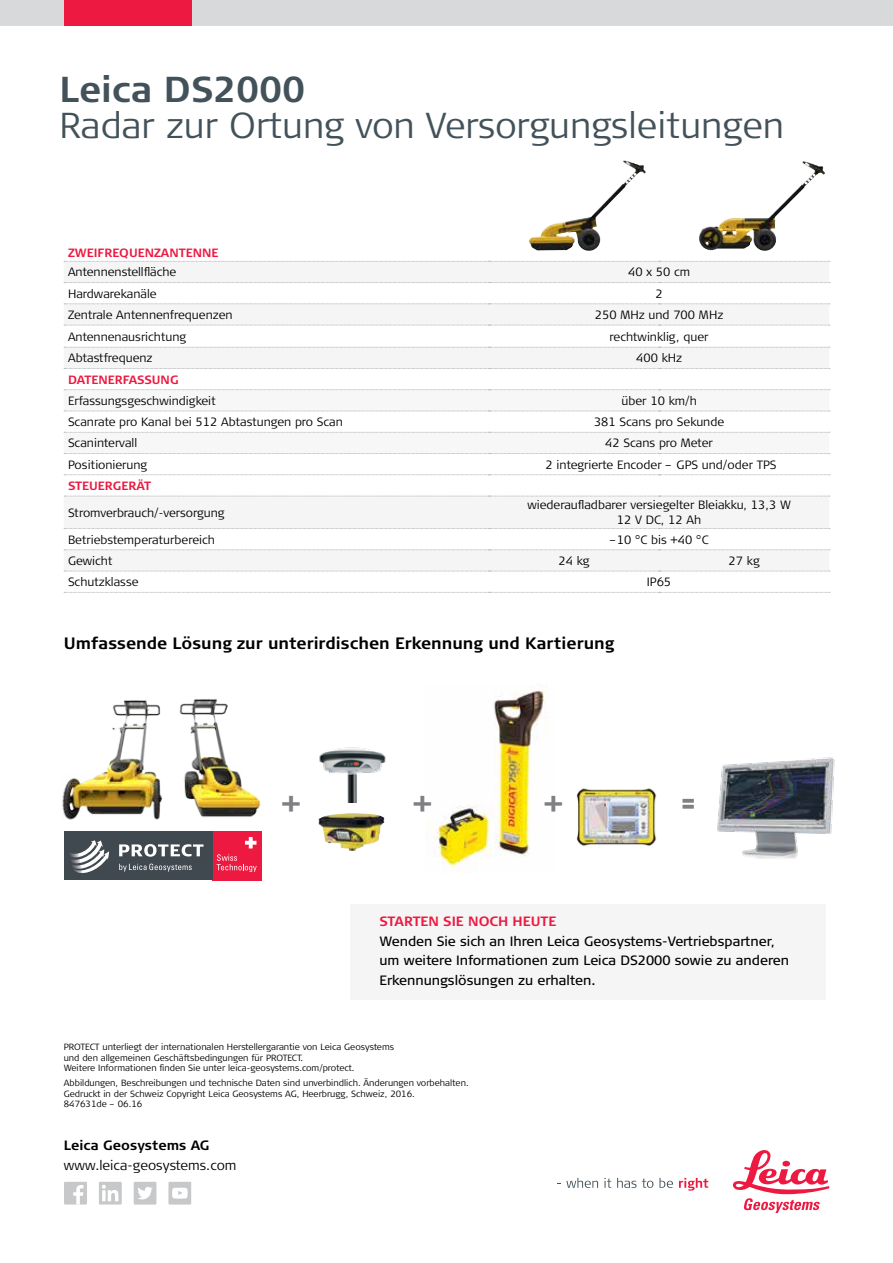
<style>
.page{position:relative;width:893px;height:1263px;background:#fff}
.page>*{position:absolute;margin:0;border:0;box-sizing:border-box;transform-origin:0 0}
.t1{font:300 36px "Signa Column";color:#43525a}
.t2{font:700 36px "Signa Column";color:#43525a}
.t3{font:900 27px "Signa Column";color:#807f83}
.t4{font:700 16.5px "Signa Column";color:#000}
.t5{font:13.5px/19.5px "Signa Column";color:#000}
.t6{font:300 13.5px "Signa Column";color:#000}
.t7{font:700 13.5px "Signa Column";color:#ed1941}
.t8{font:700 13.5px "Signa Column";color:#000}
.t9{font:300 12px/15px "Signa Column";color:#000;text-align:center}
.t10{font:700 12px "Signa Column";color:#ed1941}
.t11{font:300 9px/10.5px "Signa Column";color:#000}
</style>
<div class="page">
<div style="left:350px;top:904px;width:475px;height:95px;background:#f5f5f5"></div>
<div style="left:0;top:0;width:893px;height:26px;background:#d7d9da"></div>
<div style="left:64px;top:0;width:127px;height:26px;background:#ed1941"></div>
<svg style="left:64px;top:303px;width:765px;height:193px"></svg>
<svg style="left:64px;top:390px;width:765px;height:63px"></svg>
<svg style="left:64px;top:550px;width:765px;height:42px;fill:#f5f5f5"></svg>
<svg style="left:64px;top:261px;width:766px;height:1px"></svg>
<svg style="left:64px;top:496px;width:766px;height:1px"></svg>
<svg style="left:64px;top:549px;width:766px;height:1px"></svg>
<svg style="left:64px;top:571px;width:766px;height:1px"></svg>
<svg style="left:64px;top:592px;width:766px;height:1px"></svg>
<svg style="left:64px;top:474px;width:766px;height:1px"></svg>
<svg style="left:64px;top:282px;width:766px;height:1px"></svg>
<svg style="left:64px;top:304px;width:766px;height:1px"></svg>
<svg style="left:64px;top:325px;width:766px;height:1px"></svg>
<svg style="left:64px;top:347px;width:766px;height:1px"></svg>
<svg style="left:64px;top:368px;width:766px;height:1px"></svg>
<svg style="left:64px;top:389px;width:766px;height:1px"></svg>
<svg style="left:64px;top:411px;width:766px;height:1px"></svg>
<svg style="left:64px;top:453px;width:766px;height:1px"></svg>
<svg style="left:64px;top:432px;width:766px;height:1px"></svg>
<svg style="left:64px;top:528px;width:766px;height:1px"></svg>
<svg style="left:557px;top:1178px;width:41px;height:10px"></svg>
<svg style="left:604px;top:1178px;width:7px;height:10px"></svg>
<svg style="left:617px;top:1178px;width:36px;height:10px"></svg>
<svg style="left:659px;top:1178px;width:14px;height:10px"></svg>
<svg style="left:679px;top:1178px;width:29px;height:12px"></svg>
<svg style="left:733px;top:1150px;width:96px;height:63px"></svg>
<svg style="left:168px;top:1181px;width:23px;height:24px"></svg>
<svg style="left:133px;top:1181px;width:24px;height:24px"></svg>
<svg style="left:99px;top:1181px;width:23px;height:24px"></svg>
<svg style="left:102px;top:1190px;width:4px;height:11px"></svg>
<svg style="left:64px;top:1181px;width:23px;height:24px"></svg>
<img style="left:717px;top:757px;width:118px;height:102px">
<img style="left:319px;top:747px;width:67px;height:55px">
<img style="left:576px;top:788px;width:81px;height:58px">
<img style="left:318px;top:813px;width:66px;height:38px">
<img style="left:62px;top:699px;width:199px;height:121px">
<img style="left:622px;top:160px;width:13px;height:25px">
<svg style="left:802px;top:161px;width:12px;height:9px"></svg>
<div style="left:212px;top:831px;width:50px;height:49px;background:#ed1941"></div>
<svg style="left:245px;top:837px;width:11px;height:11px"></svg>
<svg style="left:217px;top:854px;width:40px;height:18px"></svg>
<div style="left:64px;top:831px;width:148px;height:49px;background:#404850"></div>
<svg style="left:69px;top:840px;width:40px;height:34px"></svg>
<svg style="left:119px;top:864px;width:73px;height:8px"></svg>
<svg style="left:119px;top:844px;width:85px;height:13px"></svg>
<img style="left:428px;top:684px;width:119px;height:188px">
<h1 class="t2" style="left:60px;top:67px;width:248px">Leica DS2000</h1>
<h1 class="t1" style="left:60px;top:103px;width:726px">Radar zur Ortung von Versorgungsleitungen</h1>
<p class="t10" style="left:68px;top:245px;width:152px">ZWEIFREQUENZANTENNE</p>
<p class="t9" style="left:68px;top:265px;width:110px">Antennenstellfläche</p>
<p class="t9" style="left:628px;top:265px;width:63px">40 x 50 cm</p>
<p class="t9" style="left:68px;top:286px;width:90px">Hardwarekanäle</p>
<p class="t9" style="left:655px;top:286px;width:9px">2</p>
<p class="t9" style="left:68px;top:307px;width:166px">Zentrale Antennenfrequenzen</p>
<p class="t9" style="left:595px;top:307px;width:130px">250 MHz und 700 MHz</p>
<p class="t9" style="left:68px;top:329px;width:120px">Antennenausrichtung</p>
<p class="t9" style="left:609px;top:329px;width:101px">rechtwinklig, quer</p>
<p class="t9" style="left:68px;top:351px;width:86px">Abtastfrequenz</p>
<p class="t9" style="left:636px;top:351px;width:47px">400 kHz</p>
<p class="t10" style="left:68px;top:372px;width:112px">DATENERFASSUNG</p>
<p class="t9" style="left:68px;top:393px;width:149px">Erfassungsgeschwindigkeit</p>
<p class="t9" style="left:621px;top:393px;width:77px">über 10 km/h</p>
<p class="t9" style="left:68px;top:415px;width:276px">Scanrate pro Kanal bei 512 Abtastungen pro Scan</p>
<p class="t9" style="left:594px;top:415px;width:132px">381 Scans pro Sekunde</p>
<p class="t9" style="left:68px;top:436px;width:71px">Scanintervall</p>
<p class="t9" style="left:605px;top:436px;width:109px">42 Scans pro Meter</p>
<p class="t9" style="left:68px;top:457px;width:81px">Positionierung</p>
<p class="t9" style="left:546px;top:457px;width:232px">2 integrierte Encoder – GPS und/oder TPS</p>
<p class="t10" style="left:68px;top:478px;width:84px">STEUERGERÄT</p>
<p class="t9" style="left:68px;top:505px;width:158px">Stromverbrauch/-versorgung</p>
<p class="t9" style="left:527px;top:498px;width:265px">wiederaufladbarer versiegelter Bleiakku, 13,3 W<br>12 V DC, 12 Ah</p>
<p class="t9" style="left:68px;top:532px;width:148px">Betriebstemperaturbereich</p>
<p class="t9" style="left:610px;top:532px;width:100px">–10 °C bis +40 °C</p>
<p class="t9" style="left:68px;top:553px;width:46px">Gewicht</p>
<p class="t9" style="left:558px;top:553px;width:33px">24 kg</p>
<p class="t9" style="left:729px;top:553px;width:33px">27 kg</p>
<p class="t9" style="left:68px;top:575px;width:72px">Schutzklasse</p>
<p class="t9" style="left:647px;top:575px;width:26px">IP65</p>
<h3 class="t4" style="left:64px;top:633px;width:552px">Umfassende Lösung zur unterirdischen Erkennung und Kartierung</h3>
<h2 class="t3" style="left:282px;top:787px;width:20px">+</h2>
<h2 class="t3" style="left:413px;top:787px;width:20px">+</h2>
<h2 class="t3" style="left:544px;top:787px;width:20px">+</h2>
<h2 class="t3" style="left:680px;top:787px;width:19px">=</h2>
<p class="t7" style="left:379px;top:913px;width:178px">STARTEN SIE NOCH HEUTE</p>
<p class="t5" style="left:379px;top:931px;width:411px">Wenden Sie sich an Ihren Leica Geosystems-Vertriebspartner, um weitere Informationen zum Leica DS2000 sowie zu anderen<br>Erkennungslösungen zu erhalten.</p>
<p class="t11" style="left:64px;top:1042px;width:332px">PROTECT unterliegt der internationalen Herstellergarantie von Leica Geosystems und den allgemeinen Geschäftsbedingungen für PROTECT.<br>Weitere Informationen finden Sie unter leica-geosystems.com/protect.</p>
<p class="t11" style="left:64px;top:1078px;width:406px">Abbildungen, Beschreibungen und technische Daten sind unverbindlich. Änderungen vorbehalten.<br>Gedruckt in der Schweiz Copyright Leica Geosystems AG, Heerbrugg, Schweiz, 2016.<br>847631de – 06.16</p>
<p class="t8" style="left:64px;top:1137px;width:147px">Leica Geosystems AG</p>
<p class="t6" style="left:64px;top:1156px;width:174px">www.leica-geosystems.com</p>
</div>
